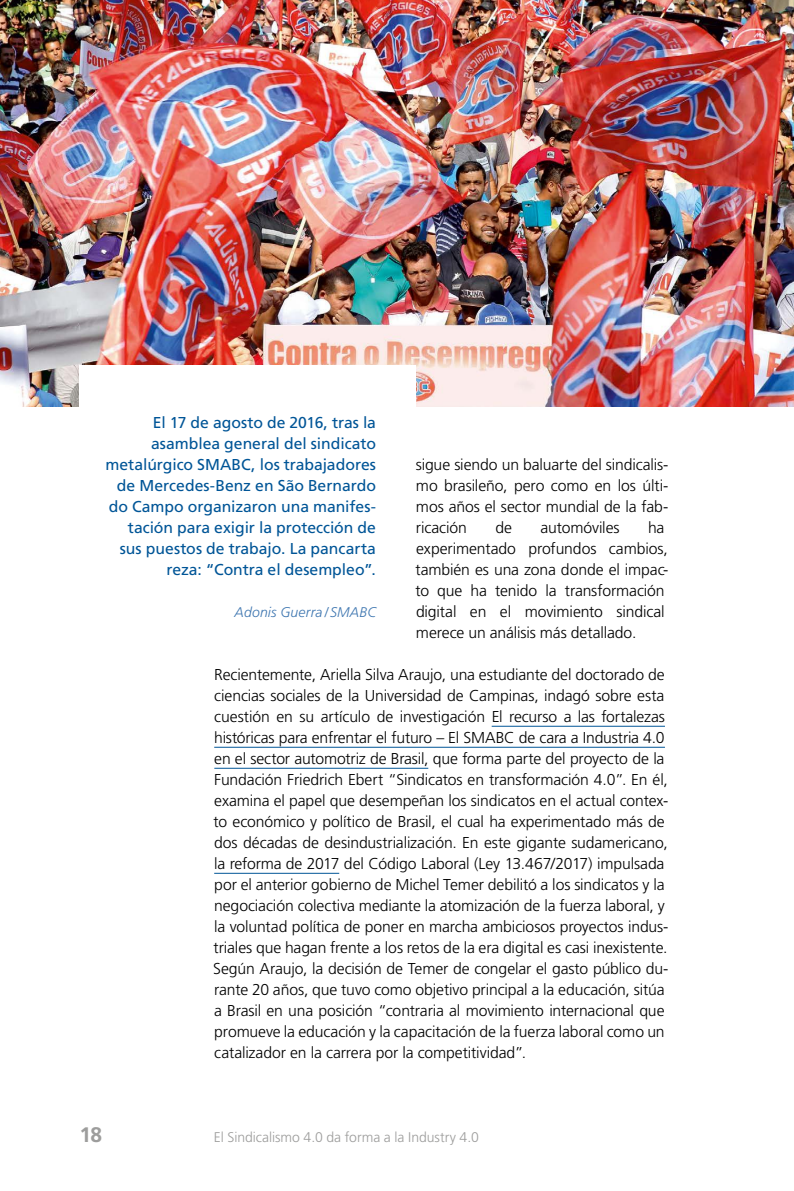
<style>
.page{position:relative;width:794px;height:1191px;background:#fff}
.page>*{position:absolute;margin:0;border:0;box-sizing:border-box;transform-origin:0 0}
.t1{font:700 21px "Frutiger LT Pro";color:#9d9d9c}
.FT__9{font:300 15.75px/21px "Frutiger LT Pro";letter-spacing:-.01em;color:#000}
.BU_-_blau_-_rechtsbd{font:15.75px/21px "Frutiger LT Pro";letter-spacing:-.005em;color:#005597;text-align:right}
.Fußzeile_-_light_-_8{font:300 14px "Frutiger LT Pro";letter-spacing:-.005em;color:#9d9d9c}
.Quelle____rechtsbdg{font:italic 300 14px "Frutiger LT Pro";letter-spacing:.01em;color:#3e76b0}
</style>
<div class="page">
<img style="left:0;top:0;width:794px;height:407px">
<div style="left:79px;top:365px;width:337px;height:291px;background:#fff"></div>
<hr style="left:492px;top:726px;width:173px;height:1px;background:#005597">
<hr style="left:214px;top:747px;width:451px;height:1px;background:#005597">
<hr style="left:214px;top:768px;width:214px;height:1px;background:#005597">
<hr style="left:214px;top:873px;width:125px;height:1px;background:#005597">
<p class="BU_-_blau_-_rechtsbd" style="left:105px;top:412px;width:272px">El 17 de agosto de 2016, tras la asamblea general del sindicato metalúrgico SMABC, los trabajadores de Mercedes-Benz en São Bernardo do Campo organizaron una manifes&shy;tación para exigir la protección de sus puestos de trabajo. La pancarta reza: “Contra el desempleo”.</p>
<p class="Quelle____rechtsbdg" style="left:235px;top:604px;width:143px">Adonis Guerra / SMABC</p>
<p class="FT__9" style="left:416px;top:454px;width:254px;text-align:justify">sigue siendo un baluarte del sindicalis&shy;mo brasileño, pero como en los últi&shy;mos años el sector mundial de la fab&shy;ricación</p>
<p class="FT__9" style="left:415px;top:517px;width:255px;text-indent:233px">ha experimentado profundos cambios, también es una zona donde el impac&shy;to que ha tenido la transformación digital en el movimiento sindical merece un análisis más detallado.</p>
<p class="FT__9" style="left:213px;top:664px;width:457px">Recientemente, Ariella Silva Araujo, una estudiante del doctorado de ciencias sociales de la Universidad de Campinas, indagó sobre esta cuestión en su artículo de investigación El recurso a las fortalezas históricas para enfrentar el futuro – El SMABC de cara a Industria 4.0 en el sector automotriz de Brasil, que forma parte del proyecto de la Fundación Friedrich Ebert “Sindicatos en transformación 4.0”. En él, examina el papel que desempeñan los sindicatos en el actual contex&shy;to económico y político de Brasil, el cual ha experimentado más de dos décadas de desindustrialización. En este gigante sudamericano, la reforma de 2017 del Código Laboral (Ley 13.467/2017) impulsada por el anterior gobierno de Michel Temer debilitó a los sindicatos y la negociación colectiva mediante la atomización de la fuerza laboral, y la voluntad política de poner en marcha ambiciosos proyectos indus&shy;triales que hagan frente a los retos de la era digital es casi inexistente.<br>Según Araujo, la decisión de Temer de congelar el gasto público du&shy;rante 20 años, que tuvo como objetivo principal a la educación, sitúa a Brasil en una posición “contraria al movimiento internacional que promueve la educación y la capacitación de la fuerza laboral como un catalizador en la carrera por la competitividad”.</p>
<p class="FT__9" style="left:495px;top:517px;width:18px">de</p>
<p class="FT__9" style="left:540px;top:517px;width:81px">automóviles</p>
<h1 class="t1" style="left:79px;top:1122px;width:24px">18</h1>
<p class="Fußzeile_-_light_-_8" style="left:214px;top:1129px;width:266px">El Sindicalismo 4.0 da forma a la Industry 4.0</p>
</div>
